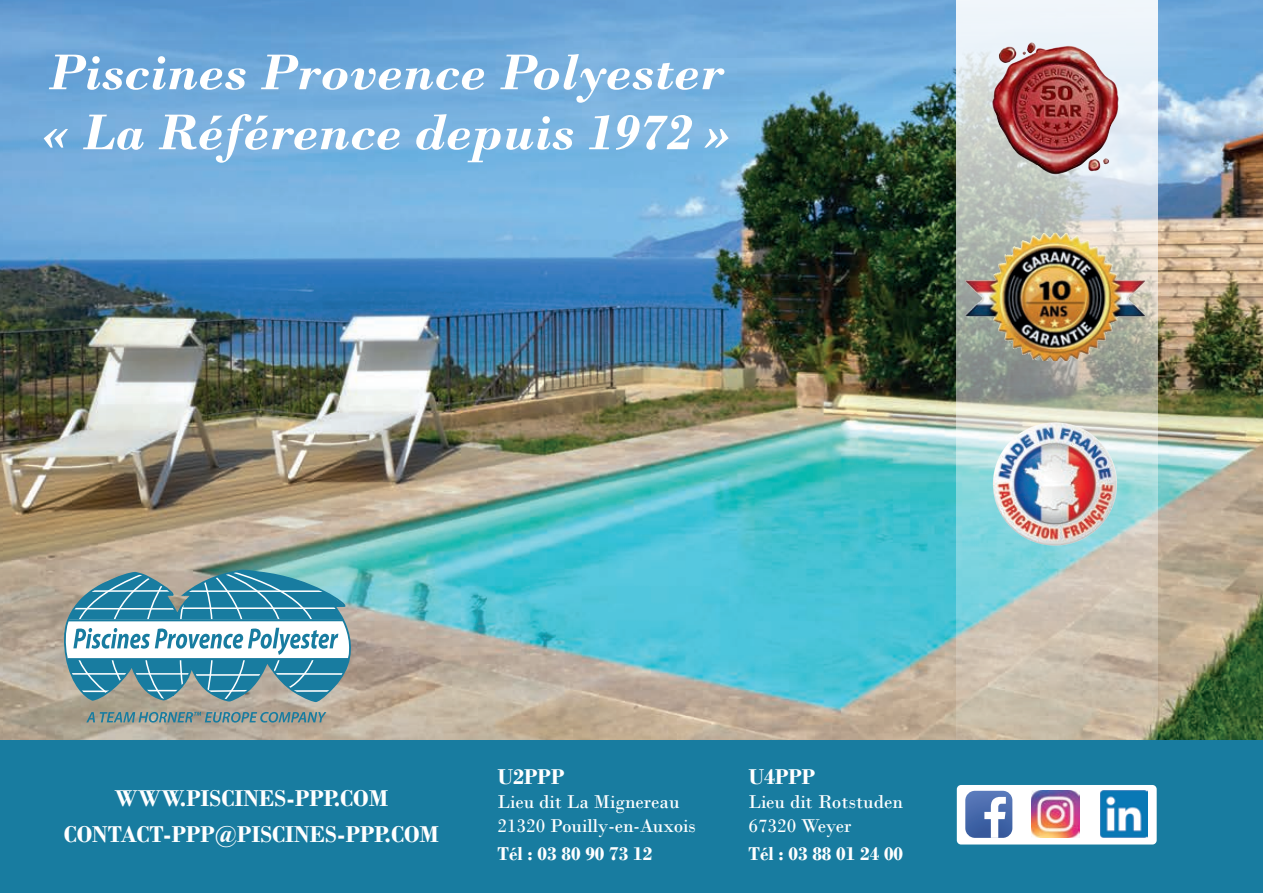
<style>
.page{position:relative;width:1263px;height:893px;background:#fff}
.page>*{position:absolute;margin:0;border:0;box-sizing:border-box;transform-origin:0 0}
.t1{font:italic 700 52.8px "Bodoni";color:#fff}
.t2{font:700 24px "Bodoni";color:#fff}
.t3{font:700 22.5px "Bodoni";color:#fff}
.t4{font:19.5px "Bodoni";color:#fff}
.t5{font:700 19.5px "Bodoni";color:#fff}
</style>
<div class="page">
<img style="left:0;top:0;width:1263px;height:740px">
<svg style="left:957px;top:0;width:201px;height:740px;background:#c1cac3"></svg>
<img style="left:988px;top:38px;width:136px;height:139px">
<img style="left:992px;top:421px;width:126px;height:125px">
<img style="left:965px;top:234px;width:182px;height:127px">
<svg style="left:60px;top:570px;width:299px;height:133px"></svg>
<svg style="left:86px;top:712px;width:240px;height:11px;background:#769497"></svg>
<div style="left:0;top:740px;width:1263px;height:153px;background:#187ca0"></div>
<div style="left:957px;top:785px;width:200px;height:59px;background:#fff;border-radius:4px"></div>
<svg style="left:965px;top:791px;width:47px;height:47px"></svg>
<img style="left:1032px;top:791px;width:47px;height:47px">
<img style="left:1100px;top:791px;width:48px;height:47px">
<p class="t1" style="left:47px;top:41px;width:679px">Piscines Provence Polyester</p>
<p class="t1" style="left:43px;top:101px;width:688px">« La Référence depuis 1972 »</p>
<p class="t2" style="left:115px;top:784px;width:275px">WWW.PISCINES-PPP.COM</p>
<p class="t2" style="left:64px;top:820px;width:377px">CONTACT-PPP@PISCINES-PPP.COM</p>
<p class="t3" style="left:497px;top:763px;width:68px">U2PPP</p>
<p class="t4" style="left:497px;top:790px;width:184px">Lieu dit La Mignereau</p>
<p class="t4" style="left:497px;top:814px;width:200px">21320 Pouilly-en-Auxois</p>
<p class="t5" style="left:497px;top:842px;width:156px">Tél : 03 80 90 73 12</p>
<p class="t3" style="left:748px;top:763px;width:68px">U4PPP</p>
<p class="t4" style="left:748px;top:790px;width:156px">Lieu dit Rotstuden</p>
<p class="t4" style="left:748px;top:814px;width:105px">67320 Weyer</p>
<p class="t5" style="left:748px;top:842px;width:156px">Tél : 03 88 01 24 00</p>
</div>
